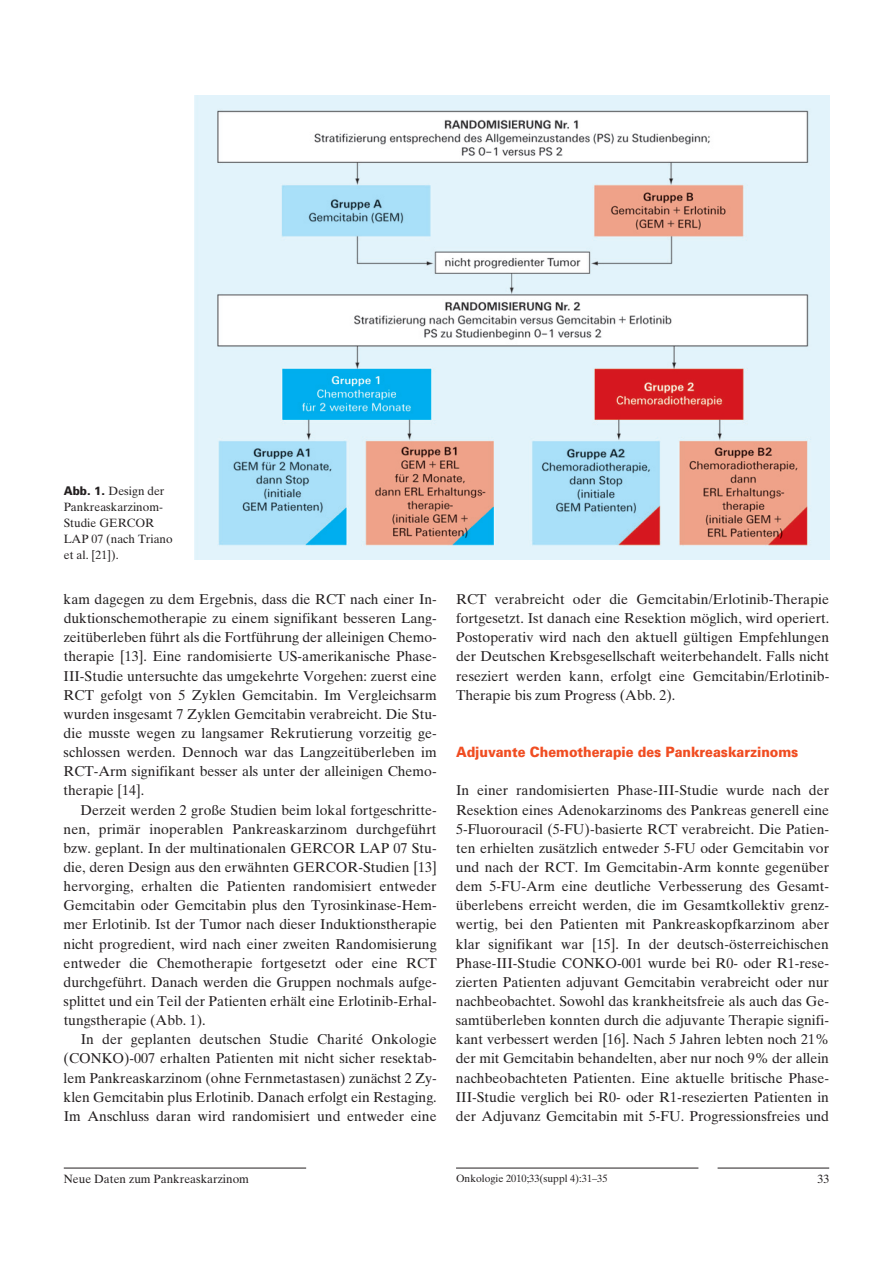
<style>
.page{position:relative;width:893px;height:1263px;background:#fff}
.page>*{position:absolute;margin:0;border:0;box-sizing:border-box;transform-origin:0 0}
.t1{font:14.25px/19.2px "Times Ten";color:#231f20;text-align:justify}
.t2{font:900 14.25px "Univers";color:#f04d22;scale:.9 1}
.t3{font:12px/15.9px "Times Ten";color:#231f20}
.t4{font:10.5px "Times Ten";color:#231f20}
.s1{font-family:"Univers";font-weight:900}
</style>
<div class="page">
<hr style="left:456px;top:1168px;width:242px;height:1px;background:#231f20">
<hr style="left:64px;top:1168px;width:242px;height:1px;background:#231f20">
<hr style="left:718px;top:1168px;width:111px;height:1px;background:#231f20">
<img style="left:195px;top:96px;width:634px;height:463px">
<p class="t3" style="left:64px;top:483px;width:110px"><span class="s1">Abb. 1.</span> Design der<br>Pankreaskarzinom-<br>Studie GERCOR<br>LAP 07 (nach Triano et al. [21]).</p>
<p class="t1" style="left:64px;top:589px;width:375px">kam dagegen zu dem Ergebnis, dass die RCT nach einer In&shy;duktionschemotherapie zu einem signifikant besseren Lang&shy;zeitüberleben führt als die Fortführung der alleinigen Chemo&shy;therapie [13]. Eine randomisierte US-amerikanische Phase-III-Studie untersuchte das umgekehrte Vorgehen: zuerst eine RCT gefolgt von 5 Zyklen Gemcitabin. Im Vergleichsarm wurden insgesamt 7 Zyklen Gemcitabin verabreicht. Die Stu&shy;die musste wegen zu langsamer Rekrutierung vorzeitig ge&shy;schlossen werden. Dennoch war das Langzeitüberleben im RCT-Arm signifikant besser als unter der alleinigen Chemo&shy;therapie [14].</p>
<p class="t1" style="left:63px;top:800px;width:375px;text-indent:17px">Derzeit werden 2 große Studien beim lokal fortgeschritte&shy;nen, primär inoperablen Pankreaskarzinom durchgeführt bzw. geplant. In der multinationalen GERCOR LAP 07 Stu&shy;die, deren Design aus den erwähnten GERCOR-Studien [13] hervorging, erhalten die Patienten randomisiert entweder Gemcitabin oder Gemcitabin plus den Tyrosinkinase-Hem&shy;mer Erlotinib. Ist der Tumor nach dieser Induktionstherapie nicht progredient, wird nach einer zweiten Randomisierung entweder die Chemotherapie fortgesetzt oder eine RCT durchgeführt. Danach werden die Gruppen nochmals aufge&shy;splittet und ein Teil der Patienten erhält eine Erlotinib-Erhal&shy;tungstherapie (Abb. 1).</p>
<p class="t1" style="left:64px;top:1030px;width:375px;text-indent:17px">In der geplanten deutschen Studie Charité Onkologie (CONKO)-007 erhalten Patienten mit nicht sicher resektab&shy;lem Pankreaskarzinom (ohne Fernmetastasen) zunächst 2 Zy&shy;klen Gemcitabin plus Erlotinib. Danach erfolgt ein Restaging.<br>Im Anschluss daran wird randomisiert und entweder eine</p>
<p class="t1" style="left:456px;top:589px;width:375px">RCT verabreicht oder die Gemcitabin/Erlotinib-Therapie fortgesetzt. Ist danach eine Resektion möglich, wird operiert.<br>Postoperativ wird nach den aktuell gültigen Empfehlungen der Deutschen Krebsgesellschaft weiterbehandelt. Falls nicht reseziert werden kann, erfolgt eine Gemcitabin/Erlotinib-Therapie bis zum Progress (Abb. 2).</p>
<p class="t2" style="left:456px;top:743px;width:382px">Adjuvante Chemotherapie des Pankreaskarzinoms</p>
<p class="t1" style="left:456px;top:781px;width:375px">In einer randomisierten Phase-III-Studie wurde nach der Resektion eines Adenokarzinoms des Pankreas generell eine 5-Fluorouracil (5-FU)-basierte RCT verabreicht. Die Patien&shy;ten erhielten zusätzlich entweder 5-FU oder Gemcitabin vor und nach der RCT. Im Gemcitabin-Arm konnte gegenüber dem 5-FU-Arm eine deutliche Verbesserung des Gesamt&shy;überlebens erreicht werden, die im Gesamtkollektiv grenz&shy;wertig, bei den Patienten mit Pankreaskopfkarzinom aber klar signifikant war [15]. In der deutsch-österreichischen Phase-III-Studie CONKO-001 wurde bei R0- oder R1-rese&shy;zierten Patienten adjuvant Gemcitabin verabreicht oder nur nachbeobachtet. Sowohl das krankheitsfreie als auch das Ge&shy;samtüberleben konnten durch die adjuvante Therapie signifi&shy;kant verbessert werden [16]. Nach 5 Jahren lebten noch 21% der mit Gemcitabin behandelten, aber nur noch 9% der allein nachbeobachteten Patienten. Eine aktuelle britische Phase-III-Studie verglich bei R0- oder R1-resezierten Patienten in der Adjuvanz Gemcitabin mit 5-FU. Progressionsfreies und</p>
<p class="t3" style="left:64px;top:1171px;width:187px">Neue Daten zum Pankreaskarzinom</p>
<p class="t4" style="left:456px;top:1172px;width:153px">Onkologie 2010;33(suppl 4):31–35</p>
<p class="t3" style="left:817px;top:1171px;width:13px">33</p>
</div>
